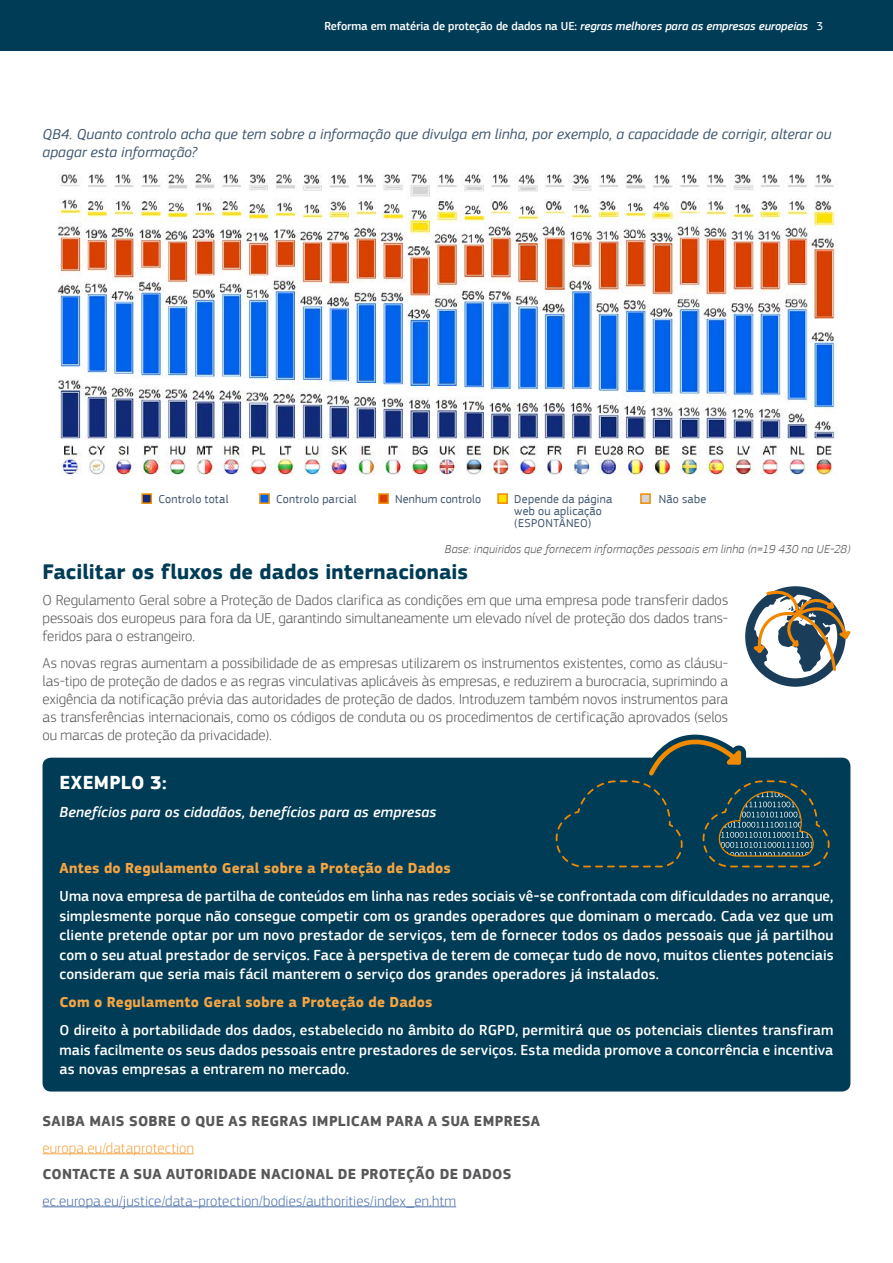
<style>
.page{position:relative;width:893px;height:1263px;background:#fff}
.page>*{position:absolute;margin:0;border:0;box-sizing:border-box;transform-origin:0 0}
.t1{font:700 21.75px "EC Square Sans Pro";letter-spacing:.005em;color:#003c56}
.t2{font:700 19.5px "EC Square Sans Pro";letter-spacing:.015em;color:#fff}
.t3{font:500 15px/19.5px "EC Square Sans Pro";letter-spacing:.01em;color:#fff;text-align:justify}
.t4{font:300 15px/18px "EC Square Sans Pro";color:#58585a;text-align:justify}
.t5{font:italic 15px/18px "EC Square Sans Pro";letter-spacing:.01em;color:#3e556d}
.t6{font:700 15px "EC Square Sans Pro";letter-spacing:.02em;color:#58585a}
.t7{font:700 15px "EC Square Sans Pro";letter-spacing:.015em;color:#f4a443}
.t8{font:300 15px "EC Square Sans Pro";letter-spacing:.01em;color:#5275ab}
.t9{font:italic 500 15px "EC Square Sans Pro";letter-spacing:.01em;color:#fff}
.t10{font:300 15px "EC Square Sans Pro";letter-spacing:.005em;color:#f4a443}
.t11{font:12px/12px "EC Square Sans Pro";letter-spacing:.02em;color:#3e556d}
.t12{font:500 12px "EC Square Sans Pro";letter-spacing:-.01em;color:#fff}
.t13{font:italic 300 12px "EC Square Sans Pro";letter-spacing:.015em;color:#58585a}
.s1{font-style:italic}
.s2{font-weight:400}
</style>
<div class="page">
<div style="left:0;top:0;width:893px;height:51px;background:#003c56"></div>
<hr style="left:43px;top:1153px;width:151px;height:1px;background:#f4a443">
<hr style="left:43px;top:1206px;width:413px;height:1px;background:#5275ab">
<svg style="left:745px;top:586px;width:106px;height:101px"></svg>
<img style="left:58px;top:174px;width:780px;height:301px">
<div style="left:141px;top:493px;width:11px;height:11px;background:#122c79;border:2px solid #ef8c00"></div>
<div style="left:259px;top:493px;width:11px;height:11px;background:#0163ec;border:2px solid #ef8c00"></div>
<div style="left:378px;top:493px;width:11px;height:11px;background:#d84000;border:2px solid #ef8c00"></div>
<div style="left:497px;top:493px;width:11px;height:11px;background:#ffe001;border:2px solid #ef8c00"></div>
<div style="left:640px;top:493px;width:11px;height:11px;background:#d4d4d6;border:2px solid #ef8c00"></div>
<div style="left:43px;top:758px;width:807px;height:333px;background:#003c56;border-radius:9px"></div>
<svg style="left:552px;top:735px;width:281px;height:133px"></svg>
<p class="t12" style="left:324px;top:19px;width:500px">Reforma em matéria de proteção de dados na UE: <span class="s1">regras melhores para as empresas europeias</span> <span class="s2">3</span></p>
<p class="t5" style="left:43px;top:125px;width:790px">QB4. Quanto controlo acha que tem sobre a informação que divulga em linha, por exemplo, a capacidade de corrigir, alterar ou apagar esta informação?</p>
<p class="t11" style="left:158px;top:494px;width:72px">Controlo total</p>
<p class="t11" style="left:276px;top:494px;width:82px">Controlo parcial</p>
<p class="t11" style="left:395px;top:494px;width:87px">Nenhum controlo</p>
<p class="t11" style="left:514px;top:494px;width:99px">Depende da página web ou aplicação (ESPONTÂNEO)</p>
<p class="t11" style="left:659px;top:494px;width:49px">Não sabe</p>
<p class="t13" style="left:445px;top:542px;width:407px">Base: inquiridos que fornecem informações pessoais em linha (n=19 430 na UE-28)</p>
<h1 class="t1" style="left:43px;top:558px;width:427px">Facilitar os fluxos de dados internacionais</h1>
<p class="t4" style="left:43px;top:591px;width:687px">O Regulamento Geral sobre a Proteção de Dados clarifica as condições em que uma empresa pode transferir dados pessoais dos europeus para fora da UE, garantindo simultaneamente um elevado nível de proteção dos dados trans&shy;feridos para o estrangeiro.</p>
<p class="t4" style="left:43px;top:653px;width:687px">As novas regras aumentam a possibilidade de as empresas utilizarem os instrumentos existentes, como as cláusu&shy;las-tipo de proteção de dados e as regras vinculativas aplicáveis às empresas, e reduzirem a burocracia, suprimindo a exigência da notificação prévia das autoridades de proteção de dados. Introduzem também novos instrumentos para as transferências internacionais, como os códigos de conduta ou os procedimentos de certificação aprovados (selos ou marcas de proteção da privacidade).</p>
<h2 class="t2" style="left:60px;top:771px;width:109px">EXEMPLO 3:</h2>
<p class="t9" style="left:60px;top:804px;width:378px">Benefícios para os cidadãos, benefícios para as empresas</p>
<p class="t7" style="left:60px;top:859px;width:393px">Antes do Regulamento Geral sobre a Proteção de Dados</p>
<p class="t3" style="left:60px;top:887px;width:776px">Uma nova empresa de partilha de conteúdos em linha nas redes sociais vê-se confrontada com dificuldades no arranque, simplesmente porque não consegue competir com os grandes operadores que dominam o mercado. Cada vez que um cliente pretende optar por um novo prestador de serviços, tem de fornecer todos os dados pessoais que já partilhou com o seu atual prestador de serviços. Face à perspetiva de terem de começar tudo de novo, muitos clientes potenciais consideram que seria mais fácil manterem o serviço dos grandes operadores já instalados.</p>
<p class="t7" style="left:60px;top:993px;width:374px">Com o Regulamento Geral sobre a Proteção de Dados</p>
<p class="t3" style="left:60px;top:1021px;width:775px">O direito à portabilidade dos dados, estabelecido no âmbito do RGPD, permitirá que os potenciais clientes transfiram mais facilmente os seus dados pessoais entre prestadores de serviços. Esta medida promove a concorrência e incentiva as novas empresas a entrarem no mercado.</p>
<p class="t6" style="left:43px;top:1112px;width:499px">SAIBA MAIS SOBRE O QUE AS REGRAS IMPLICAM PARA A SUA EMPRESA</p>
<p class="t10" style="left:43px;top:1139px;width:153px">europa.eu/dataprotection</p>
<p class="t6" style="left:43px;top:1165px;width:470px">CONTACTE A SUA AUTORIDADE NACIONAL DE PROTEÇÃO DE DADOS</p>
<p class="t8" style="left:43px;top:1192px;width:415px">ec.europa.eu/justice/data-protection/bodies/authorities/index_en.htm</p>
</div>
